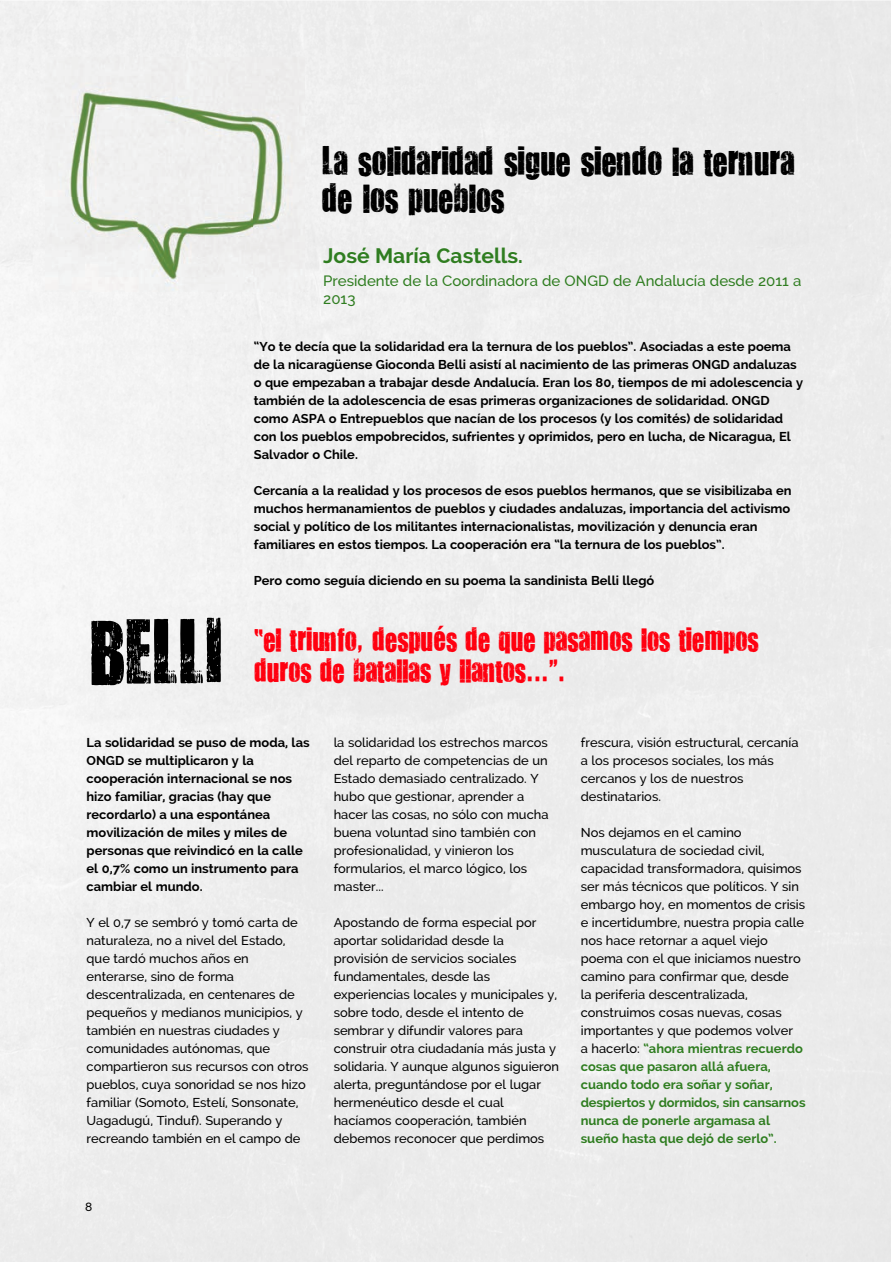
<style>
.page{position:relative;width:891px;height:1262px;background:#fff}
.page>*{position:absolute;margin:0;border:0;box-sizing:border-box;transform-origin:0 0}
.t1{font:75px "You Are Loved";color:#000}
.t2{font:33px/37.5px "You Are Loved";color:#000}
.t3{font:27px/31.5px "You Are Loved";color:#ff000f}
.t4{font:700 21px "Raleway";color:#2f7d20}
.t5{font:500 15px/18px "Raleway";color:#2f7d20}
.t6{font:500 12.9px/18px "Raleway";color:#000}
.t7{font:700 12.9px/18px "Raleway";color:#000}
.t8{font:500 12px "Raleway";color:#000}
.s1{font-weight:700;color:#2f7d20}
</style>
<div class="page">
<img style="left:46px;top:57px;width:258px;height:235px">
<h2 class="t2" style="left:322px;top:141px;width:474px">La solidaridad sigue siendo la ternura de los pueblos</h2>
<h3 class="t4" style="left:323px;top:244px;width:201px">José María Castells.</h3>
<p class="t5" style="left:323px;top:272px;width:480px">Presidente de la Coordinadora de ONGD de Andalucía desde 2011 a<br>2013</p>
<p class="t7" style="left:254px;top:337px;width:551px">“Yo te decía que la solidaridad era la ternura de los pueblos”. Asociadas a este poema de la nicaragüense Gioconda Belli asistí al nacimiento de las primeras ONGD andaluzas o que empezaban a trabajar desde Andalucía. Eran los 80, tiempos de mi adolescencia y también de la adolescencia de esas primeras organizaciones de solidaridad. ONGD como ASPA o Entrepueblos que nacían de los procesos (y los comités) de solidaridad con los pueblos empobrecidos, sufrientes y oprimidos, pero en lucha, de Nicaragua, El Salvador o Chile.</p>
<p class="t7" style="left:254px;top:481px;width:539px">Cercanía a la realidad y los procesos de esos pueblos hermanos, que se visibilizaba en muchos hermanamientos de pueblos y ciudades andaluzas, importancia del activismo social y político de los militantes internacionalistas, movilización y denuncia eran familiares en estos tiempos. La cooperación era “la ternura de los pueblos”.</p>
<p class="t7" style="left:254px;top:571px;width:402px">Pero como seguía diciendo en su poema la sandinista Belli llegó</p>
<h1 class="t1" style="left:89px;top:602px;width:135px">BELLI</h1>
<h3 class="t3" style="left:254px;top:622px;width:506px">“el triunfo, después de que pasamos los tiempos duros de batallas y llantos...”.</h3>
<p class="t7" style="left:87px;top:733px;width:225px">La solidaridad se puso de moda, las<br>ONGD se multiplicaron y la cooperación internacional se nos hizo familiar, gracias (hay que recordarlo) a una espontánea movilización de miles y miles de personas que reivindicó en la calle el 0,7% como un instrumento para cambiar el mundo.</p>
<p class="t6" style="left:87px;top:913px;width:223px">Y el 0,7 se sembró y tomó carta de naturaleza, no a nivel del Estado, que tardó muchos años en enterarse, sino de forma descentralizada, en centenares de pequeños y medianos municipios, y también en nuestras ciudades y comunidades autónomas, que compartieron sus recursos con otros pueblos, cuya sonoridad se nos hizo familiar (Somoto, Estelí, Sonsonate,<br>Uagadugú, Tinduf). Superando y recreando también en el campo de</p>
<p class="t8" style="left:85px;top:1200px;width:9px">8</p>
<p class="t6" style="left:334px;top:733px;width:216px">la solidaridad los estrechos marcos del reparto de competencias de un<br>Estado demasiado centralizado. Y hubo que gestionar, aprender a hacer las cosas, no sólo con mucha buena voluntad sino también con profesionalidad, y vinieron los formularios, el marco lógico, los master...</p>
<p class="t6" style="left:334px;top:913px;width:227px">Apostando de forma especial por aportar solidaridad desde la provisión de servicios sociales fundamentales, desde las experiencias locales y municipales y, sobre todo, desde el intento de sembrar y difundir valores para construir otra ciudadanía más justa y solidaria. Y aunque algunos siguieron alerta, preguntándose por el lugar hermenéutico desde el cual hacíamos cooperación, también debemos reconocer que perdimos</p>
<p class="t6" style="left:581px;top:733px;width:219px">frescura, visión estructural, cercanía a los procesos sociales, los más cercanos y los de nuestros destinatarios.</p>
<p class="t6" style="left:581px;top:823px;width:226px">Nos dejamos en el camino musculatura de sociedad civil, capacidad transformadora, quisimos ser más técnicos que políticos. Y sin embargo hoy, en momentos de crisis e incertidumbre, nuestra propia calle nos hace retornar a aquel viejo poema con el que iniciamos nuestro camino para confirmar que, desde<br>la periferia descentralizada, construimos cosas nuevas, cosas importantes y que podemos volver<br>a hacerlo: <span class="s1">“ahora mientras recuerdo cosas que pasaron allá afuera, cuando todo era soñar y soñar, despiertos y dormidos, sin cansarnos nunca de ponerle argamasa al sueño hasta que dejó de serlo”.</span></p>
</div>
